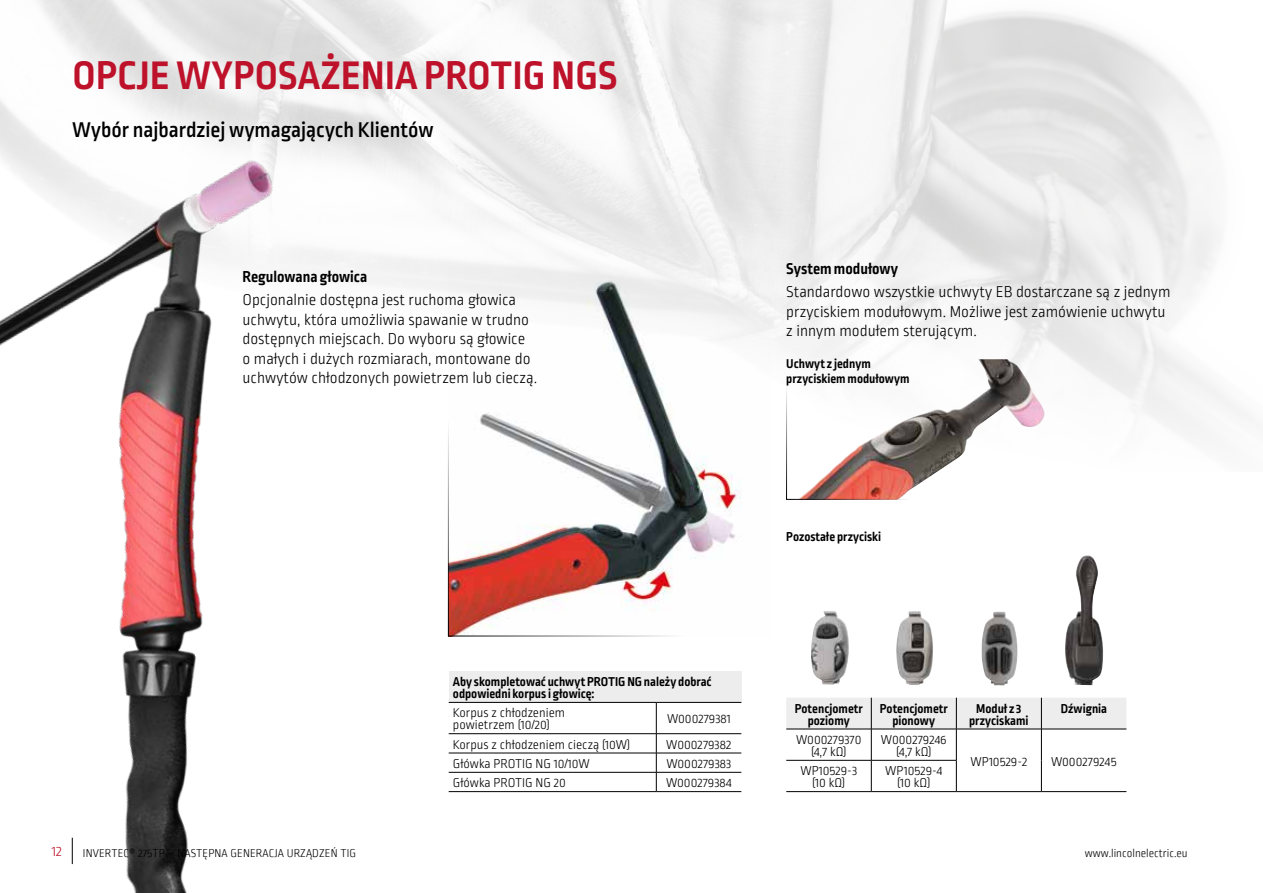
<style>
.page{position:relative;width:1263px;height:893px;background:#fff}
.page>*{position:absolute;margin:0;border:0;box-sizing:border-box;transform-origin:0 0}
.t1{font:700 42px "Ropa Sans Pro";letter-spacing:.01em;color:#bd122a}
.t2{font:500 22.5px "Ropa Sans Pro";color:#000}
.t3{font:300 16.5px/19.5px "Ropa Sans Pro";color:#000}
.t4{font:700 16.5px "Ropa Sans Pro";color:#000}
.t5{font:300 15px "Ropa Sans PTT";color:#bd122a}
.t6{font:300 13.5px/12px "Ropa Sans Pro";color:#000;text-align:center}
.t7{font:700 13.5px/12px "Ropa Sans Pro";color:#000;text-align:center}
.t8{font:300 12px "Ropa Sans PTT";letter-spacing:.01em;color:#000}
</style>
<div class="page">
<div style="left:786px;top:698px;width:340px;height:31px;background:#ededed"></div>
<hr style="left:871px;top:698px;width:1px;height:31px;background:#000">
<hr style="left:956px;top:698px;width:1px;height:31px;background:#000">
<hr style="left:1041px;top:698px;width:1px;height:31px;background:#000">
<hr style="left:786px;top:729px;width:85px;height:1px;background:#000">
<hr style="left:871px;top:729px;width:85px;height:1px;background:#000">
<hr style="left:871px;top:729px;width:1px;height:31px;background:#000">
<hr style="left:956px;top:729px;width:85px;height:1px;background:#000">
<hr style="left:956px;top:729px;width:1px;height:31px;background:#000">
<hr style="left:1041px;top:729px;width:85px;height:1px;background:#000">
<hr style="left:1041px;top:729px;width:1px;height:31px;background:#000">
<hr style="left:786px;top:760px;width:85px;height:1px;background:#000">
<hr style="left:871px;top:760px;width:85px;height:1px;background:#000">
<hr style="left:871px;top:760px;width:1px;height:31px;background:#000">
<hr style="left:956px;top:760px;width:1px;height:31px;background:#000">
<hr style="left:1041px;top:760px;width:1px;height:31px;background:#000">
<hr style="left:786px;top:791px;width:85px;height:1px;background:#000">
<hr style="left:871px;top:791px;width:85px;height:1px;background:#000">
<hr style="left:956px;top:791px;width:85px;height:1px;background:#000">
<hr style="left:1041px;top:791px;width:85px;height:1px;background:#000">
<img style="left:811px;top:611px;width:38px;height:74px">
<img style="left:896px;top:611px;width:37px;height:74px">
<img style="left:981px;top:611px;width:37px;height:74px">
<img style="left:1065px;top:555px;width:38px;height:130px">
<img style="left:800px;top:359px;width:245px;height:139px">
<img style="left:448px;top:267px;width:322px;height:367px">
<div style="left:449px;top:671px;width:292px;height:31px;background:#ededed"></div>
<hr style="left:449px;top:702px;width:207px;height:1px;background:#000">
<hr style="left:656px;top:702px;width:85px;height:1px;background:#000">
<hr style="left:656px;top:703px;width:1px;height:30px;background:#000">
<hr style="left:449px;top:733px;width:207px;height:1px;background:#000">
<hr style="left:656px;top:733px;width:85px;height:1px;background:#000">
<hr style="left:449px;top:753px;width:207px;height:1px;background:#000">
<hr style="left:656px;top:753px;width:85px;height:1px;background:#000">
<hr style="left:449px;top:772px;width:207px;height:1px;background:#000">
<hr style="left:656px;top:772px;width:85px;height:1px;background:#000">
<svg style="left:656px;top:734px;width:1px;height:57px"></svg>
<hr style="left:449px;top:791px;width:207px;height:1px;background:#000">
<hr style="left:656px;top:791px;width:85px;height:1px;background:#000">
<img style="left:0;top:140px;width:357px;height:753px">
<svg style="left:72px;top:838px;width:1px;height:26px"></svg>
<h1 class="t1" style="left:72px;top:51px;width:546px">OPCJE WYPOSAŻENIA PROTIG NGS</h1>
<h2 class="t2" style="left:72px;top:117px;width:363px">Wybór najbardziej wymagających Klientów</h2>
<p class="t4" style="left:243px;top:267px;width:126px">Regulowana głowica</p>
<p class="t3" style="left:243px;top:291px;width:296px">Opcjonalnie dostępna jest ruchoma głowica uchwytu, która umożliwia spawanie w trudno dostępnych miejscach. Do wyboru są głowice o małych i dużych rozmiarach, montowane do uchwytów chłodzonych powietrzem lub cieczą.</p>
<p class="t4" style="left:786px;top:259px;width:114px">System modułowy</p>
<p class="t3" style="left:786px;top:283px;width:386px">Standardowo wszystkie uchwyty EB dostarczane są z jednym przyciskiem modułowym. Możliwe jest zamówienie uchwytu z innym modułem sterującym.</p>
<p class="t7" style="left:786px;top:357px;width:125px;line-height:15px;text-align:left">Uchwyt z jednym przyciskiem modułowym</p>
<p class="t7" style="left:453px;top:676px;width:260px;text-align:left">Aby skompletować uchwyt PROTIG NG należy dobrać odpowiedni korpus i głowicę:</p>
<p class="t6" style="left:453px;top:708px;width:114px;text-align:left">Korpus z chłodzeniem powietrzem (10/20)</p>
<p class="t6" style="left:667px;top:714px;width:65px">W000279381</p>
<p class="t6" style="left:453px;top:739px;width:179px">Korpus z chłodzeniem cieczą (10W)</p>
<p class="t6" style="left:666px;top:739px;width:67px">W000279382</p>
<p class="t6" style="left:453px;top:758px;width:138px">Główka PROTIG NG 10/10W</p>
<p class="t6" style="left:666px;top:758px;width:66px">W000279383</p>
<p class="t6" style="left:453px;top:778px;width:114px">Główka PROTIG NG 20</p>
<p class="t6" style="left:666px;top:778px;width:67px">W000279384</p>
<p class="t7" style="left:786px;top:531px;width:96px">Pozostałe przyciski</p>
<p class="t7" style="left:795px;top:703px;width:70px">Potencjometr poziomy</p>
<p class="t7" style="left:880px;top:703px;width:70px">Potencjometr pionowy</p>
<p class="t7" style="left:969px;top:703px;width:61px">Moduł z 3 przyciskami</p>
<p class="t7" style="left:1061px;top:703px;width:48px">Dźwignia</p>
<p class="t6" style="left:796px;top:734px;width:67px">W000279370 (4,7 kΩ)</p>
<p class="t6" style="left:881px;top:734px;width:67px">W000279246 (4,7 kΩ)</p>
<p class="t6" style="left:970px;top:756px;width:58px">WP10529-2</p>
<p class="t6" style="left:1051px;top:756px;width:67px">W000279245</p>
<p class="t6" style="left:800px;top:766px;width:58px">WP10529-3 (10 kΩ)</p>
<p class="t6" style="left:885px;top:766px;width:59px">WP10529-4 (10 kΩ)</p>
<p class="t5" style="left:52px;top:843px;width:12px">12</p>
<p class="t8" style="left:83px;top:847px;width:275px">INVERTEC® 275TP – NASTĘPNA GENERACJA URZĄDZEŃ TIG</p>
<p class="t8" style="left:1085px;top:847px;width:104px">www.lincolnelectric.eu</p>
</div>
